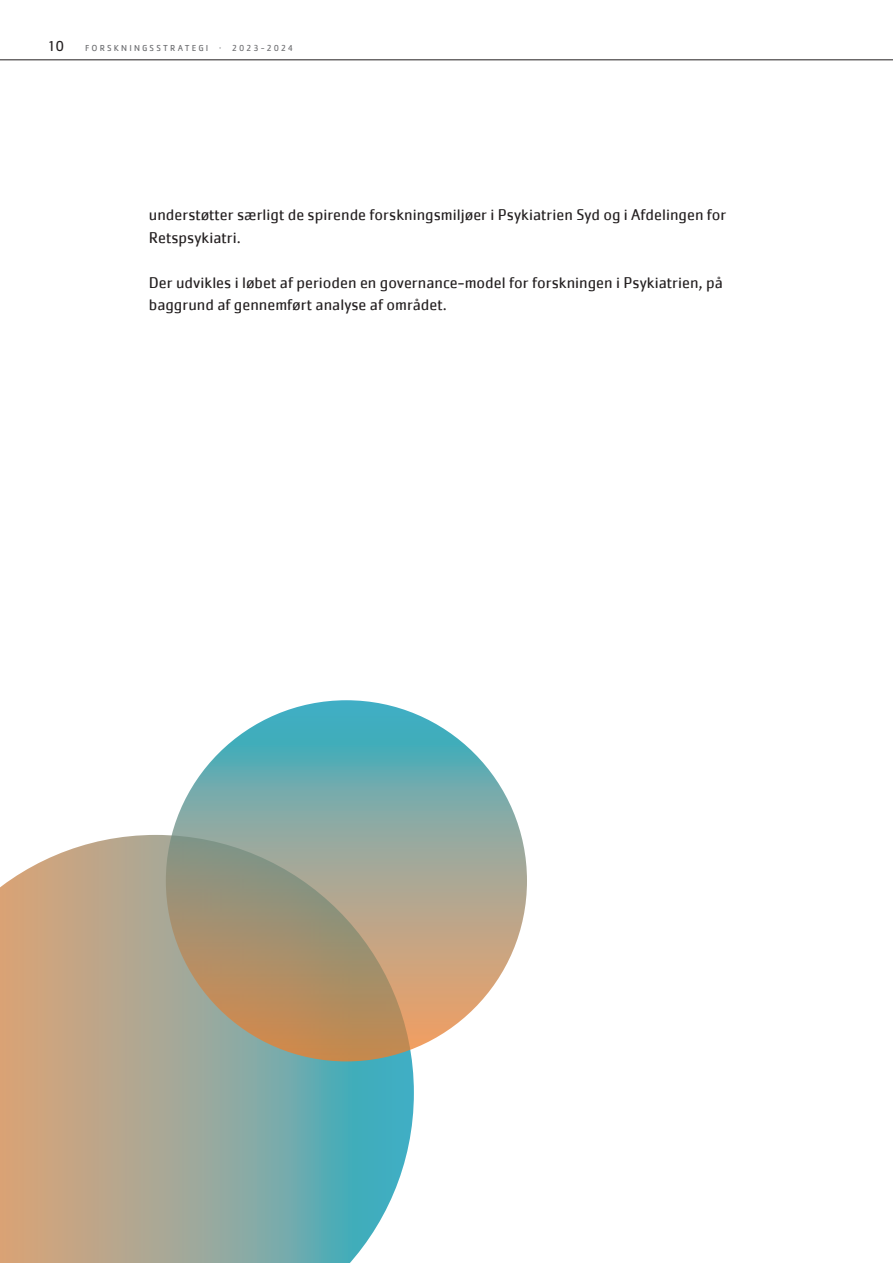
<style>
.page{position:relative;width:893px;height:1263px;background:#fff}
.page>*{position:absolute;margin:0;border:0;box-sizing:border-box;transform-origin:0 0}
.t1{font:16.2px/22.5px "Cachet Pro";color:#231f20}
.t2{font:15px "Cachet Std";color:#231f20}
.t3{font:9px "Cachet Std";letter-spacing:.235em;color:#6c6d70}
</style>
<div class="page">
<hr style="left:0;top:60px;width:893px;height:1px;background:#231f20">
<svg style="left:0;top:835px;width:414px;height:428px;background:#a4ac9b"></svg>
<svg style="left:166px;top:700px;width:361px;height:361px;background:#97a08d"></svg>
<p class="t2" style="left:47px;top:38px;width:19px">10</p>
<p class="t3" style="left:85px;top:43px;width:209px">FORSKNINGSSTRATEGI · 2023-2024</p>
<p class="t1" style="left:149px;top:204px;width:579px">understøtter særligt de spirende forskningsmiljøer i Psykiatrien Syd og i Afdelingen for<br>Retspsykiatri.</p>
<p class="t1" style="left:149px;top:271px;width:576px">Der udvikles i løbet af perioden en governance-model for forskningen i Psykiatrien, på baggrund af gennemført analyse af området.</p>
</div>
